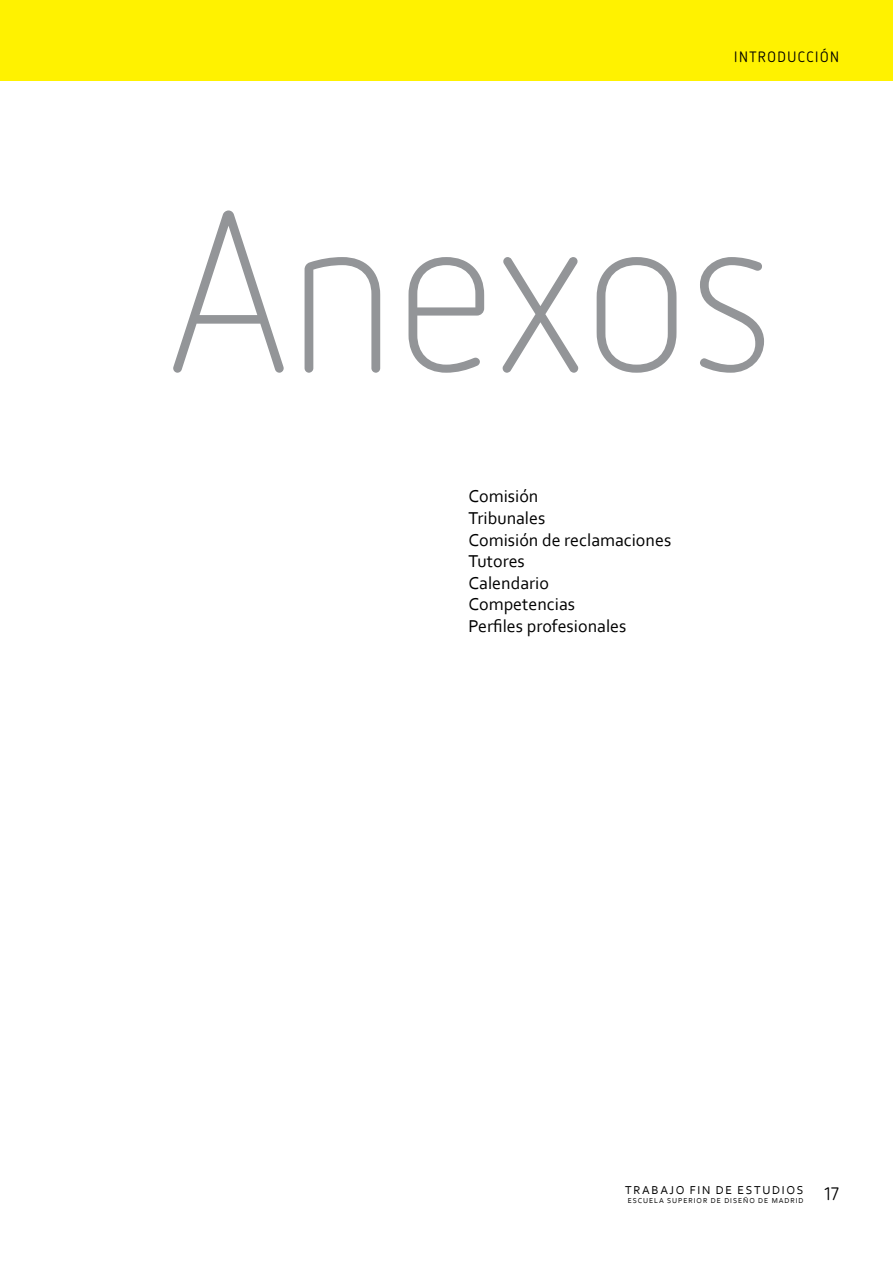
<style>
.page{position:relative;width:893px;height:1263px;background:#fff}
.page>*{position:absolute;margin:0;border:0;box-sizing:border-box;transform-origin:0 0}
.t1{font:300 225px "Netto OT";color:#939598}
.t2{font:18px/21.6px "Corbel";color:#000}
.t3{font:18px "Netto OT";color:#000}
.t4{font:15px "Netto OT";letter-spacing:.1em;color:#000}
.t5{font:12px "Corbel";letter-spacing:.14em;color:#000}
.t6{font:7.5px "Corbel";letter-spacing:.125em;color:#000}
</style>
<div class="page">
<div style="left:0;top:0;width:893px;height:81px;background:#fff200"></div>
<p class="t4" style="left:734px;top:47px;width:106px">INTRODUCCIÓN</p>
<h1 class="t1" style="left:170px;top:155px;width:607px">Anexos</h1>
<p class="t2" style="left:469px;top:485px;width:204px">Comisión<br>Tribunales<br>Comisión de reclamaciones<br>Tutores<br>Calendario<br>Competencias<br>Perfiles profesionales</p>
<p class="t5" style="left:625px;top:1183px;width:180px">trabajo fin de estudios</p>
<p class="t6" style="left:628px;top:1196px;width:62px">ESCUELASU PERIOR</p>
<p class="t6" style="left:711px;top:1196px;width:19px">DE DISE</p>
<p class="t6" style="left:743px;top:1196px;width:42px">ÑO DE MADRID</p>
<p class="t3" style="left:825px;top:1183px;width:16px">17</p>
</div>
